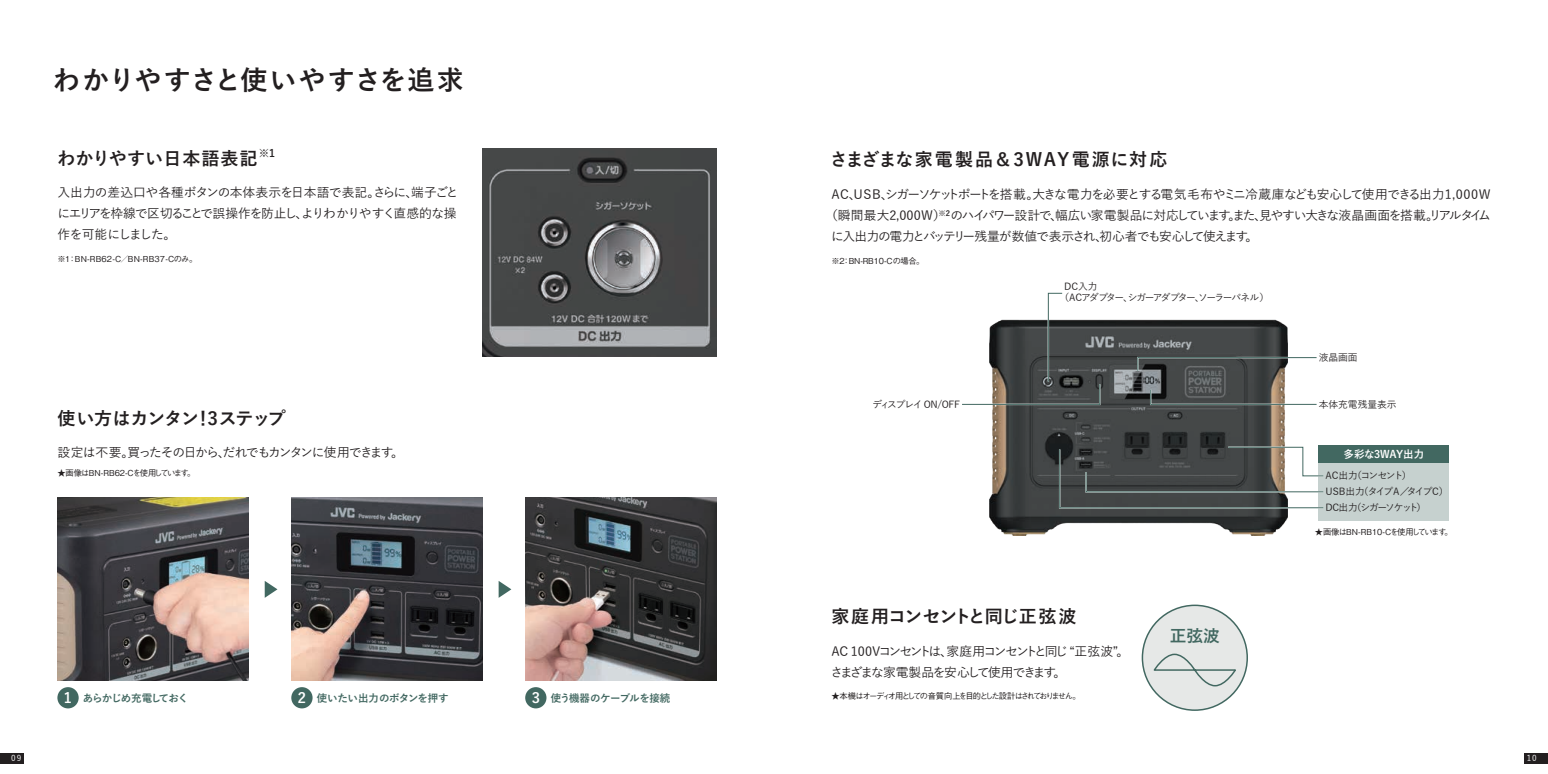
<style>
.page{position:relative;width:1548px;height:774px;background:#fff}
.page>*{position:absolute;margin:0;border:0;box-sizing:border-box;transform-origin:0 0}
.t1{font:700 27px "Yu Go";letter-spacing:.015em;color:#231f20}
.t2{font:700 18px "Yu Go";letter-spacing:.075em;color:#231f20}
.t3{font:700 18px "Yu Go";letter-spacing:-.05em;color:#231f20}
.t4{font:700 18px "Yu Go";letter-spacing:-.06em;color:#231f20}
.t5{font:700 18px "Yu Go";letter-spacing:.015em;color:#231f20}
.t6{font:700 16.65px "Yu Go";color:#426861}
.t7{font:500 12.75px "Yu Go";letter-spacing:-.095em;color:#231f20}
.t8{font:500 12.75px/21px "Yu Go";letter-spacing:-.055em;color:#231f20}
.t9{font:500 12.75px/21px "Yu Go";letter-spacing:-.14em;color:#231f20}
.t10{font:700 10.5px "Yu Go";letter-spacing:-.04em;color:#426861}
.t11{font:700 10.5px "Yu Go";letter-spacing:-.095em;color:#426861}
.t12{font:700 10.5px "Yu Go";letter-spacing:-.015em;color:#fff}
.t13{font:500 9.75px/15.9px "Yu Go";letter-spacing:-.06em;color:#231f20}
.t14{font:500 9.75px/11.2px "Yu Go";letter-spacing:-.13em;color:#231f20}
.t15{font:500 9.75px "Yu Go";letter-spacing:-.095em;color:#231f20}
.t16{font:500 9.75px "Yu Go";color:#231f20}
.t17{font:500 8.25px "Gothic BBB Pro";letter-spacing:-.105em;color:#231f20}
.t18{font:500 8.25px "Gothic BBB Pro";letter-spacing:-.19em;color:#231f20}
.t19{font:500 8.25px "Gothic BBB Pro";letter-spacing:.02em;color:#231f20}
.t20{font:500 8.25px "Gothic BBB Pro";letter-spacing:-.02em;color:#231f20}
.t21{font:500 8.25px "Yu Go";color:#fff}
.s1{font-size:14.25px;color:#fff}
.s2{font-family:"Koz Go Pr 6 N";font-weight:400}
</style>
<div class="page">
<svg style="left:1141px;top:604px;width:107px;height:107px"></svg>
<img style="left:57px;top:498px;width:192px;height:183px">
<img style="left:291px;top:498px;width:192px;height:183px">
<img style="left:525px;top:498px;width:191px;height:183px">
<svg style="left:265px;top:581px;width:12px;height:17px"></svg>
<svg style="left:499px;top:581px;width:12px;height:17px"></svg>
<div style="left:57px;top:687px;width:22px;height:21px;background:#426861;border-radius:50%"></div>
<div style="left:291px;top:687px;width:22px;height:21px;background:#426861;border-radius:50%"></div>
<div style="left:525px;top:687px;width:21px;height:21px;background:#426861;border-radius:50%"></div>
<img style="left:990px;top:319px;width:297px;height:216px">
<div style="left:1318px;top:463px;width:131px;height:58px;background:#c6d1cf"></div>
<div style="left:1318px;top:446px;width:131px;height:17px;background:#426861"></div>
<svg style="left:1058px;top:446px;width:266px;height:63px;background:#5e6261"></svg>
<svg style="left:1149px;top:388px;width:168px;height:18px"></svg>
<svg style="left:1136px;top:356px;width:181px;height:16px;background:#646969"></svg>
<svg style="left:962px;top:292px;width:139px;height:114px"></svg>
<img style="left:483px;top:148px;width:233px;height:209px">
<div style="left:0;top:753px;width:23px;height:10px;background:#231f20"></div>
<div style="left:1524px;top:753px;width:24px;height:10px;background:#231f20"></div>
<h1 class="t1" style="left:53px;top:65px;width:412px">わかりやすさと使いやすさを追求</h1>
<h2 class="t5" style="left:57px;top:148px;width:219px">わかりやすい日本語表記<sup>※1</sup></h2>
<p class="t8" style="left:57px;top:180px;width:403px">入出力の差込口や各種ボタンの本体表示を日本語で表記。さらに、端子ごとにエリアを枠線で区切ることで誤操作を防止し、よりわかりやすく直感的な操作を可能にしました。</p>
<p class="t19" style="left:57px;top:252px;width:141px">※1：BN-RB62-C／BN-RB37-Cのみ。</p>
<h2 class="t4" style="left:57px;top:408px;width:230px">使い方はカンタン！3ステップ</h2>
<p class="t7" style="left:57px;top:440px;width:348px">設定は不要。買ったその日から、だれでもカンタンに使用できます。</p>
<p class="t17" style="left:57px;top:466px;width:139px">★画像はBN-RB62-Cを使用しています。</p>
<p class="t11" style="left:64px;top:692px;width:126px"><span class="s1">1</span> あらかじめ充電しておく</p>
<p class="t10" style="left:298px;top:692px;width:152px"><span class="s1">2</span> 使いたい出力のボタンを押す</p>
<p class="t10" style="left:532px;top:692px;width:140px"><span class="s1">3</span> 使う機器のケーブルを接続</p>
<h2 class="t2" style="left:830px;top:150px;width:339px">さまざまな家電製品＆3WAY電源に対応</h2>
<p class="t7" style="left:831px;top:182px;width:661px">AC、USB、シガーソケットポートを搭載。大きな電力を必要とする電気毛布やミニ冷蔵庫なども安心して使用できる出力1,000W</p>
<p class="t7" style="left:825px;top:203px;width:667px">（瞬間最大2,000W）<sup>※2</sup>のハイパワー設計で、幅広い家電製品に対応しています。また、見やすい大きな液晶画面を搭載。リアルタイム</p>
<p class="t7" style="left:831px;top:224px;width:428px">に入出力の電力とバッテリー残量が数値で表示され、初心者でも安心して使えます。</p>
<p class="t20" style="left:831px;top:254px;width:94px">※2：BN-RB10-Cの場合。</p>
<p class="t15" style="left:872px;top:395px;width:89px">ディスプレイON/OFF</p>
<p class="t14" style="left:1059px;top:280px;width:211px;text-indent:5px">DC入力<br>（ACアダプター、シガーアダプター、ソーラーパネル）</p>
<h2 class="t3" style="left:831px;top:606px;width:247px">家庭用コンセントと同じ正弦波</h2>
<p class="t9" style="left:830px;top:639px;width:300px">AC 100Vコンセントは、家庭用コンセントと同じ “正弦波”。さまざまな家電製品を安心して使用できます。</p>
<p class="t18" style="left:831px;top:689px;width:251px">★本機はオーディオ用としての音質向上を目的とした設計はされておりません。</p>
<h3 class="t6" style="left:1170px;top:627px;width:51px">正弦波</h3>
<p class="t13" style="left:1318px;top:348px;width:40px">液晶画面</p>
<p class="t16" style="left:1318px;top:395px;width:79px">本体充電残量表示</p>
<p class="t12" style="left:1343px;top:448px;width:82px">多彩な3WAY出力</p>
<p class="t13" style="left:1325px;top:466px;width:125px">AC出力（コンセント）<br>USB出力（タイプA／タイプC）<br>DC出力（シガーソケット）</p>
<p class="t17" style="left:1315px;top:526px;width:139px"><span class="s2">★</span>画像はBN-RB10-Cを使用しています。</p>
<p class="t21" style="left:11px;top:750px;width:11px">09</p>
<p class="t21" style="left:1526px;top:750px;width:11px">10</p>
</div>
